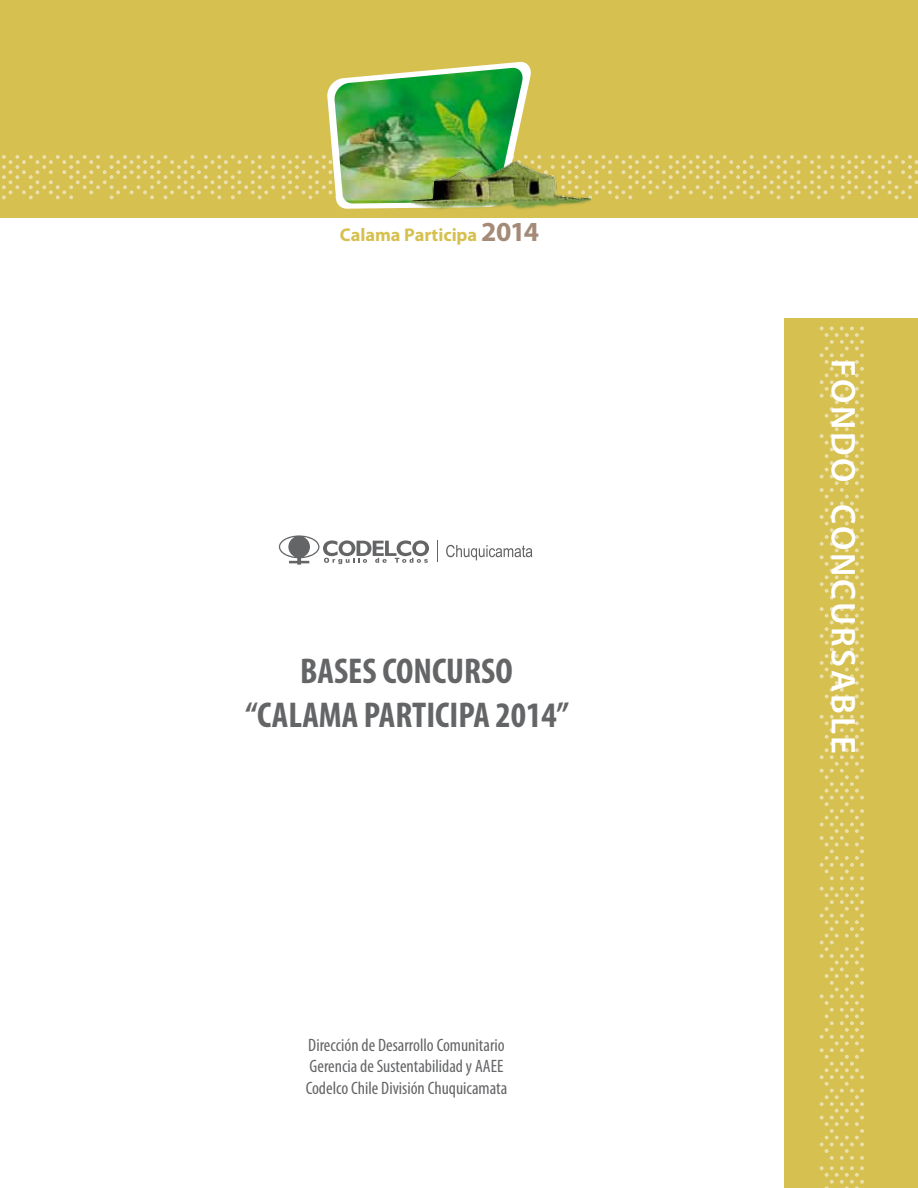
<style>
.page{position:relative;width:918px;height:1188px;background:#fff}
.page>*{position:absolute;margin:0;border:0;box-sizing:border-box;transform-origin:0 0}
.t1{font:700 condensed 36px/43.2px "Myriad Pro";color:#646567;text-align:center}
.t2{font:600 34.5px "Myriad Pro";letter-spacing:.075em;color:#fff}
.t3{font:700 18.45px "Myriad Pro";letter-spacing:-.005em;color:#d6c04f}
.t4{font:condensed 18px/21.6px "Myriad Pro";color:#646567}
.s1{font-size:27.6px;color:#a48a77}
</style>
<div class="page">
<div style="left:0;top:0;width:918px;height:218px;background:#d6c04f"></div>
<div style="left:785px;top:318px;width:133px;height:870px;background:#d6c04f"></div>
<svg style="left:446px;top:545px;width:86px;height:15px"></svg>
<svg style="left:437px;top:541px;width:1px;height:21px"></svg>
<svg style="left:279px;top:535px;width:150px;height:30px"></svg>
<svg style="left:820px;top:326px;width:44px;height:274px"></svg>
<svg style="left:820px;top:607px;width:44px;height:273px"></svg>
<svg style="left:820px;top:887px;width:44px;height:273px"></svg>
<svg style="left:820px;top:1166px;width:44px;height:22px"></svg>
<svg style="left:2px;top:155px;width:273px;height:44px"></svg>
<svg style="left:591px;top:155px;width:243px;height:44px"></svg>
<svg style="left:841px;top:155px;width:77px;height:44px"></svg>
<svg style="left:282px;top:61px;width:249px;height:148px"></svg>
<img style="left:334px;top:68px;width:190px;height:136px">
<img style="left:412px;top:145px;width:179px;height:65px">
<p class="t3" style="left:340px;top:223px;width:201px">Calama Participa <span class="s1">2014</span></p>
<h1 class="t1" style="left:245px;top:649px;width:325px">BASES CONCURSO “CALAMA PARTICIPA 2014”</h1>
<p class="t4" style="left:306px;top:1034px;width:203px">Dirección de Desarrollo Comunitario<br>Gerencia de Sustentabilidad y AAEE<br>Codelco Chile División Chuquicamata</p>
<h2 class="t2" style="left:865px;top:359px;width:397px;rotate:90deg">FONDO CONCURSABLE</h2>
</div>
